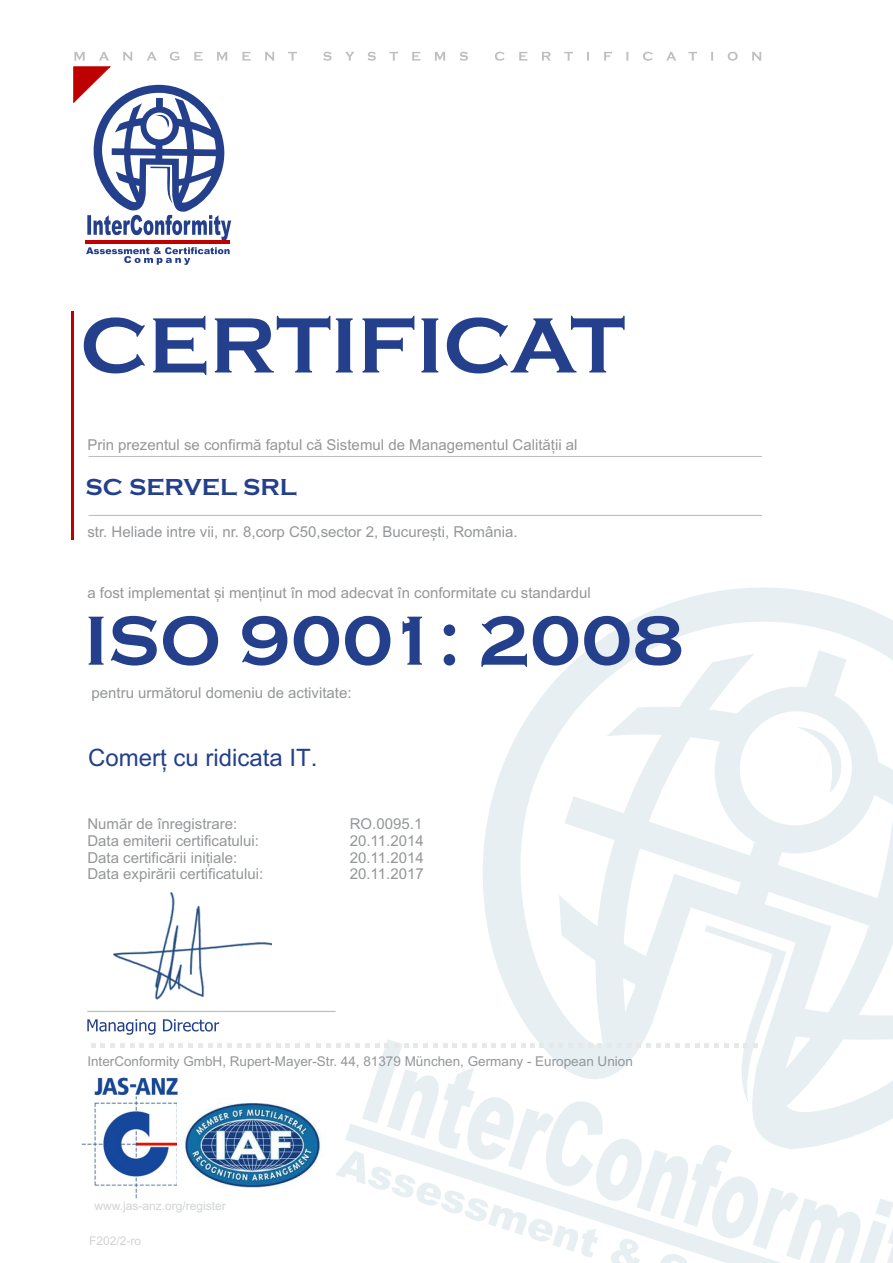
<style>
.page{position:relative;width:893px;height:1263px;background:#fff}
.page>*{position:absolute;margin:0;border:0;box-sizing:border-box;transform-origin:0 0}
.t1{font:700 72px "Copperplate Gothic";color:#24408c}
.t2{font:24px "Arial";color:#24408c}
.t3{font:700 24px "Copperplate Gothic";color:#24408c}
.t4{font:15px/16.8px "Arial";color:#949698}
.t5{font:13.5px "Arial";color:#949698}
.t6{font:12px "Arial";color:#d1d3d4}
</style>
<div class="page">
<svg style="left:483px;top:587px;width:410px;height:452px"></svg>
<svg style="left:797px;top:727px;width:54px;height:66px"></svg>
<svg style="left:365px;top:1039px;width:528px;height:71px"></svg>
<svg style="left:336px;top:1110px;width:557px;height:153px"></svg>
<svg style="left:84px;top:316px;width:541px;height:59px"></svg>
<svg style="left:711px;top:52px;width:51px;height:9px"></svg>
<svg style="left:87px;top:1019px;width:129px;height:16px"></svg>
<hr style="left:72px;top:311px;width:2px;height:229px;background:#bf0000">
<hr style="left:89px;top:456px;width:673px;height:1px;background:#bcbec0">
<hr style="left:89px;top:515px;width:673px;height:1px;background:#bcbec0">
<svg style="left:91px;top:1043px;width:43px;height:4px"></svg>
<svg style="left:140px;top:1043px;width:33px;height:4px"></svg>
<svg style="left:179px;top:1043px;width:101px;height:4px"></svg>
<svg style="left:286px;top:1043px;width:24px;height:4px"></svg>
<hr style="left:87px;top:1011px;width:249px;height:1px;background:#bcbec0">
<svg style="left:86px;top:247px;width:144px;height:18px"></svg>
<svg style="left:73px;top:51px;width:624px;height:189px"></svg>
<hr style="left:86px;top:241px;width:144px;height:3px;background:#bf0000">
<img style="left:81px;top:1078px;width:97px;height:121px">
<img style="left:182px;top:1103px;width:139px;height:85px">
<svg style="left:316px;top:1043px;width:92px;height:4px"></svg>
<svg style="left:414px;top:1043px;width:33px;height:4px"></svg>
<svg style="left:453px;top:1043px;width:100px;height:4px"></svg>
<svg style="left:559px;top:1043px;width:101px;height:4px"></svg>
<svg style="left:666px;top:1043px;width:33px;height:4px"></svg>
<svg style="left:705px;top:925px;width:81px;height:180px"></svg>
<img style="left:113px;top:892px;width:158px;height:137px">
<p class="t4" style="left:87px;top:438px;width:492px">Prin prezentul se confirmă faptul că Sistemul de Managementul Calității al</p>
<h2 class="t3" style="left:86px;top:473px;width:213px">SC SERVEL SRL</h2>
<p class="t4" style="left:87px;top:525px;width:432px">str. Heliade intre vii, nr. 8,corp C50,sector 2, București, România.</p>
<p class="t4" style="left:87px;top:586px;width:505px">a fost implementat și menținut în mod adecvat în conformitate cu standardul</p>
<h1 class="t1" style="left:84px;top:598px;width:601px">ISO 9001: 2008</h1>
<p class="t4" style="left:92px;top:686px;width:262px">pentru următorul domeniu de activitate:</p>
<h2 class="t2" style="left:88px;top:749px;width:231px">Comerț cu ridicata IT.</h2>
<p class="t4" style="left:87px;top:817px;width:177px">Număr de înregistrare:<br>Data emiterii certificatului:<br>Data certificării inițiale:<br>Data expirării certificatului:</p>
<p class="t4" style="left:350px;top:817px;width:75px;text-align:justify">RO.0095.1<br>20.11.2014<br>20.11.2014<br>20.11.2017</p>
<p class="t5" style="left:87px;top:1056px;width:547px">InterConformity GmbH, Rupert-Mayer-Str. 44, 81379 München, Germany - European Union</p>
<p class="t6" style="left:94px;top:1202px;width:133px">www.jas-anz.org/register</p>
<p class="t6" style="left:89px;top:1237px;width:54px">F202/2-ro</p>
</div>
